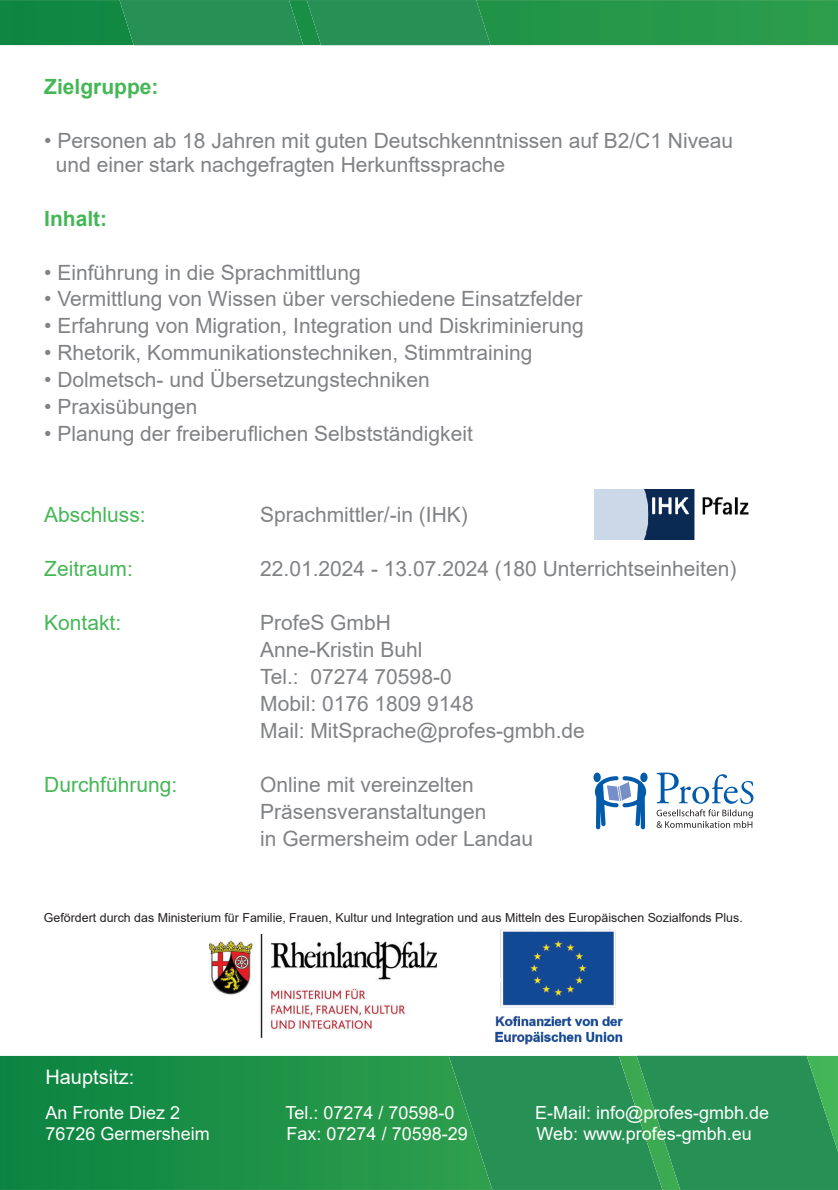
<style>
.page{position:relative;width:838px;height:1190px;background:#fff}
.page>*{position:absolute;margin:0;border:0;box-sizing:border-box;transform-origin:0 0}
.t1{font:21px/27px "Arial";color:#808285}
.t2{font:21px "Arial";color:#45b757}
.t3{font:700 21px "Arial";color:#45b757}
.t4{font:20px "Arial";color:#fff}
.t5{font:18px "Arial";color:#fff}
.t6{font:12.4px "Arial";color:#231f20}
</style>
<div class="page">
<svg style="left:0;top:1056px;width:838px;height:134px;background:#21914c"></svg>
<svg style="left:0;top:0;width:838px;height:45px;background:#23924d"></svg>
<svg style="left:594px;top:773px;width:159px;height:56px"></svg>
<img style="left:495px;top:929px;width:131px;height:127px">
<img style="left:210px;top:934px;width:226px;height:104px">
<img style="left:594px;top:490px;width:155px;height:50px">
<p class="t3" style="left:44px;top:72px;width:116px">Zielgruppe:</p>
<p class="t1" style="left:56px;top:129px;width:679px;line-height:23.4px;text-indent:-12px">• Personen ab 18 Jahren mit guten Deutschkenntnissen auf B2/C1 Niveau und einer stark nachgefragten Herkunftssprache</p>
<p class="t3" style="left:44px;top:203px;width:64px">Inhalt:</p>
<p class="t1" style="left:44px;top:258px;width:318px">• Einführung in die Sprachmittlung</p>
<p class="t1" style="left:44px;top:285px;width:540px">• Vermittlung von Wissen über verschiedene Einsatzfelder</p>
<p class="t1" style="left:44px;top:312px;width:541px">• Erfahrung von Migration, Integration und Diskriminierung</p>
<p class="t1" style="left:44px;top:339px;width:490px">• Rhetorik, Kommunikationstechniken, Stimmtraining</p>
<p class="t1" style="left:44px;top:366px;width:387px">• Dolmetsch- und Übersetzungstechniken</p>
<p class="t1" style="left:44px;top:393px;width:155px">• Praxisübungen</p>
<p class="t1" style="left:44px;top:420px;width:430px">• Planung der freiberuflichen Selbstständigkeit</p>
<p class="t2" style="left:44px;top:500px;width:103px">Abschluss:</p>
<p class="t1" style="left:260px;top:501px;width:209px">Sprachmittler/-in (IHK)</p>
<p class="t2" style="left:44px;top:554px;width:90px">Zeitraum:</p>
<p class="t1" style="left:260px;top:555px;width:478px">22.01.2024 - 13.07.2024 (180 Unterrichtseinheiten)</p>
<p class="t2" style="left:44px;top:608px;width:79px">Kontakt:</p>
<p class="t1" style="left:260px;top:609px;width:326px">ProfeS GmbH<br>Anne-Kristin Buhl<br>Tel.: 07274 70598-0<br>Mobil: 0176 1809 9148<br>Mail: MitSprache@profes-gmbh.de</p>
<p class="t2" style="left:44px;top:770px;width:135px">Durchführung:</p>
<p class="t1" style="left:260px;top:771px;width:275px">Online mit vereinzelten<br>Präsensveranstaltungen<br>in Germersheim oder Landau</p>
<p class="t6" style="left:44px;top:909px;width:700px">Gefördert durch das Ministerium für Familie, Frauen, Kultur und Integration und aus Mitteln des Europäischen Sozialfonds Plus.</p>
<p class="t4" style="left:45px;top:1064px;width:90px">Hauptsitz:</p>
<p class="t5" style="left:45px;top:1100px;width:136px">An Fronte Diez 2</p>
<p class="t5" style="left:286px;top:1100px;width:171px">Tel.: 07274 / 70598-0</p>
<p class="t5" style="left:535px;top:1100px;width:235px">E-Mail: info@profes-gmbh.de</p>
<p class="t5" style="left:45px;top:1121px;width:166px">76726 Germersheim</p>
<p class="t5" style="left:287px;top:1121px;width:183px">Fax: 07274 / 70598-29</p>
<p class="t5" style="left:537px;top:1121px;width:217px">Web: www.profes-gmbh.eu</p>
</div>
